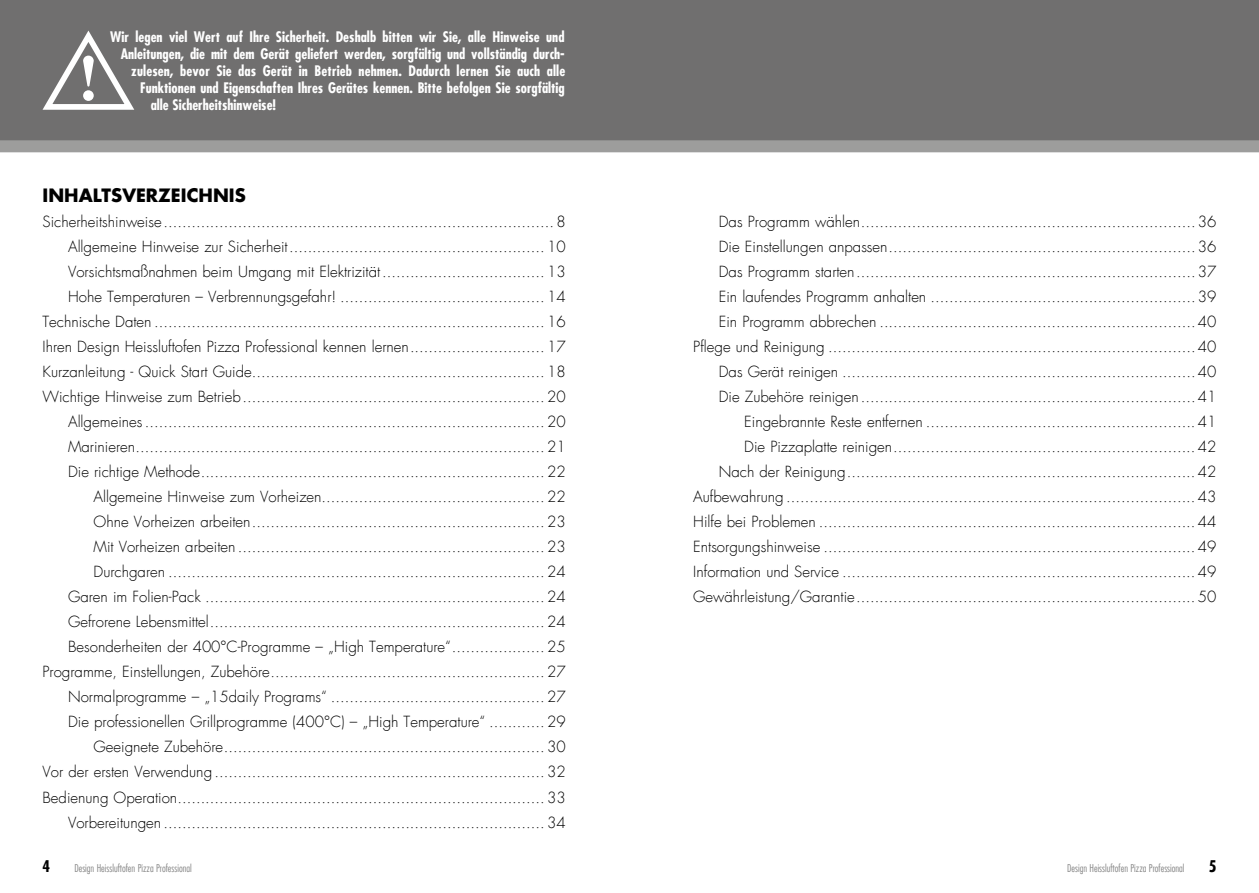
<style>
.page{position:relative;width:1259px;height:893px;background:#fff}
.page>*{position:absolute;margin:0;border:0;box-sizing:border-box;transform-origin:0 0}
.t1{font:700 18px "Futura LT";color:#000}
.t2{font:700 condensed 15.75px "Futura LT";color:#000}
.t3{font:300 15px/25px "Futura LT";color:#000;text-align:right}
.t4{font:700 condensed 14.25px "Futura LT";color:#fff}
.t5{font:300 condensed 10.5px "Futura LT";color:#878787}
</style>
<div class="page">
<div style="left:0;top:0;width:1259px;height:140px;background:#706f6f"></div>
<svg style="left:42px;top:30px;width:93px;height:80px"></svg>
<div style="left:0;top:140px;width:1259px;height:12px;background:#9d9d9c"></div>
<p class="t4" style="left:110px;top:28px;width:456px">Wir legen viel Wert auf Ihre Sicherheit. Deshalb bitten wir Sie, alle Hinweise und</p>
<p class="t4" style="left:121px;top:45px;width:445px">Anleitungen, die mit dem Gerät geliefert werden, sorgfältig und vollständig durch-</p>
<p class="t4" style="left:131px;top:62px;width:435px">zulesen, bevor Sie das Gerät in Betrieb nehmen. Dadurch lernen Sie auch alle</p>
<p class="t4" style="left:140px;top:79px;width:426px">Funktionen und Eigenschaften Ihres Gerätes kennen. Bitte befolgen Sie sorgfältig</p>
<p class="t4" style="left:151px;top:96px;width:127px">alle Sicherheitshinweise!</p>
<p class="t1" style="left:43px;top:183px;width:205px">INHALTSVERZEICHNIS</p>
<p class="t3" style="left:43px;top:210px;width:525px">Sicherheitshinweise....................................................................................8<br>Allgemeine Hinweise zur Sicherheit.......................................................10<br>Vorsichtsmaßnahmen beim Umgang mit Elektrizität...................................13<br>Hohe Temperaturen – Verbrennungsgefahr! ............................................14<br>Technische Daten ....................................................................................16<br>Ihren Design Heissluftofen Pizza Professional kennen lernen.............................17<br>Kurzanleitung - Quick Start Guide...............................................................18<br>Wichtige Hinweise zum Betrieb.................................................................20<br>Allgemeines ......................................................................................20<br>Marinieren........................................................................................21<br>Die richtige Methode..........................................................................22<br>Allgemeine Hinweise zum Vorheizen................................................22<br>Ohne Vorheizen arbeiten...............................................................23<br>Mit Vorheizen arbeiten ..................................................................23<br>Durchgaren .................................................................................24<br>Garen im Folien-Pack .........................................................................24<br>Gefrorene Lebensmittel........................................................................24<br>Besonderheiten der 400°C-Programme – „High Temperature“....................25<br>Programme, Einstellungen, Zubehöre...........................................................27<br>Normalprogramme – „15daily Programs“ ..............................................27<br>Die professionellen Grillprogramme (400°C) – „High Temperature“ ............29<br>Geeignete Zubehöre.....................................................................30<br>Vor der ersten Verwendung .......................................................................32<br>Bedienung Operation...............................................................................33<br>Vorbereitungen ..................................................................................34</p>
<p class="t3" style="left:693px;top:210px;width:525px">Das Programm wählen........................................................................36<br>Die Einstellungen anpassen..................................................................36<br>Das Programm starten.........................................................................37<br>Ein laufendes Programm anhalten .........................................................39<br>Ein Programm abbrechen ....................................................................40<br>Pflege und Reinigung ...............................................................................40<br>Das Gerät reinigen ............................................................................40<br>Die Zubehöre reinigen ........................................................................41<br>Eingebrannte Reste entfernen ..........................................................41<br>Die Pizzaplatte reinigen.................................................................42<br>Nach der Reinigung...........................................................................42<br>Aufbewahrung ........................................................................................43<br>Hilfe bei Problemen .................................................................................44<br>Entsorgungshinweise ................................................................................49<br>Information und Service ............................................................................49<br>Gewährleistung/Garantie.........................................................................50</p>
<p class="t2" style="left:43px;top:857px;width:9px">4</p>
<p class="t5" style="left:74px;top:862px;width:119px">Design Heissluftofen Pizza Professional</p>
<p class="t5" style="left:1067px;top:862px;width:119px">Design Heissluftofen Pizza Professional</p>
<p class="t2" style="left:1208px;top:857px;width:9px">5</p>
</div>
